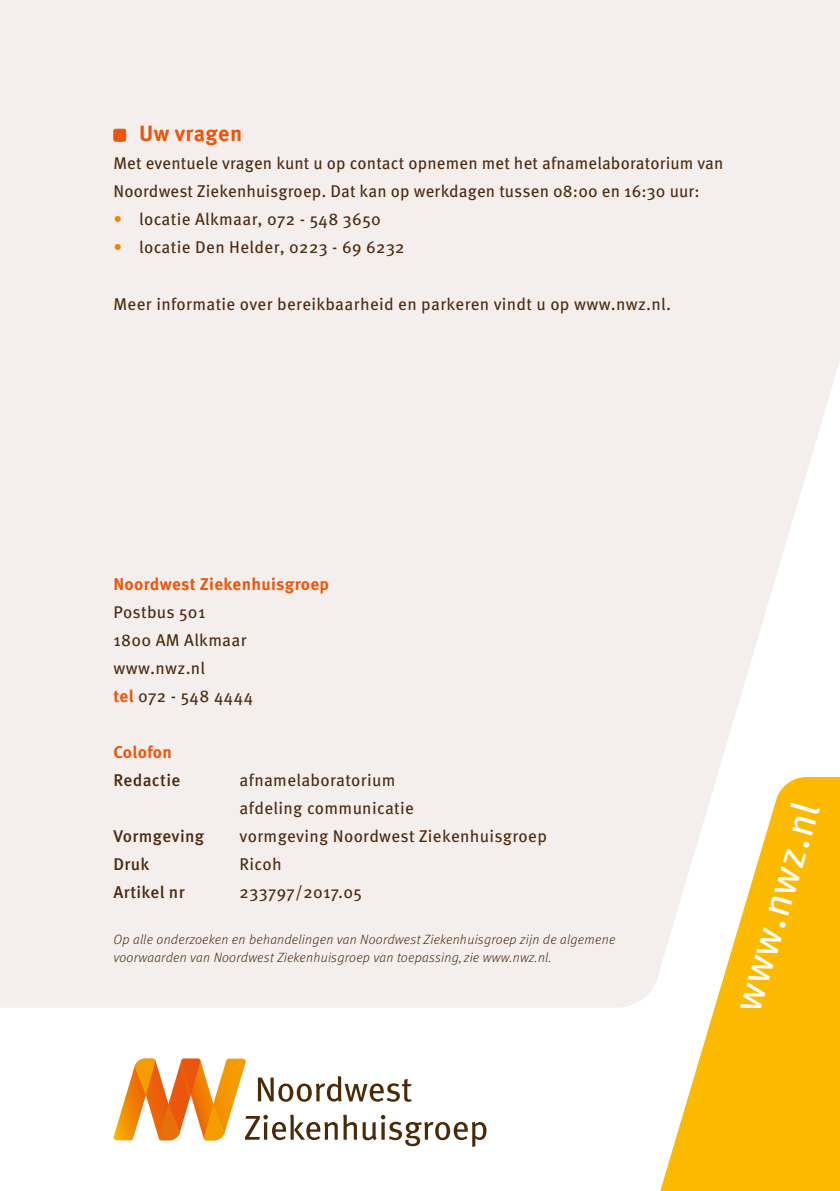
<style>
.page{position:relative;width:840px;height:1191px;background:#fff}
.page>*{position:absolute;margin:0;border:0;box-sizing:border-box;transform-origin:0 0}
.t1{font:40px "Meta Pro";color:#fff}
.t2{font:700 22px "Meta Pro";letter-spacing:.015em;color:#ea560d}
.t3{font:17px/28px "Meta Pro";letter-spacing:.015em;color:#4b2a0e}
.t4{font:700 17px "Meta Pro";letter-spacing:.02em;color:#ea560d}
.t5{font:500 17px "Meta Pro";letter-spacing:.02em;color:#4b2a0e}
.t6{font:italic 300 13.4px/18px "Meta Pro";letter-spacing:.02em;color:#4b2a0e}
.s1{color:#f08300}
.s2{font-weight:700;color:#ea560d}
</style>
<div class="page">
<div style="left:0;top:0;width:839px;height:1007px;background:#f4efec"></div>
<svg style="left:113px;top:1058px;width:373px;height:89px"></svg>
<svg style="left:658px;top:777px;width:181px;height:414px;fill:#fbba00"></svg>
<div style="left:114px;top:129px;width:12px;height:12px;background:#ea560d;border-radius:2px"></div>
<div style="left:113px;top:129px;width:13px;height:12px;border:1px solid #ea560d;border-radius:2px"></div>
<p class="t2" style="left:139px;top:117px;width:105px">Uw vragen</p>
<p class="t3" style="left:113px;top:148px;width:611px">Met eventuele vragen kunt u op contact opnemen met het afnamelaboratorium van<br>Noordwest Ziekenhuisgroep. Dat kan op werkdagen tussen 08:00 en 16:30 uur:</p>
<p class="t3" style="left:113px;top:204px;width:269px"><span class="s1">•</span> locatie Alkmaar, 072 - 548 3650</p>
<p class="t3" style="left:113px;top:232px;width:292px"><span class="s1">•</span> locatie Den Helder, 0223 - 69 6232</p>
<p class="t3" style="left:113px;top:288px;width:559px">Meer informatie over bereikbaarheid en parkeren vindt u op www.nwz.nl.</p>
<p class="t4" style="left:113px;top:570px;width:217px">Noordwest Ziekenhuisgroep</p>
<p class="t3" style="left:113px;top:596px;width:141px">Postbus 501<br>1800 AM Alkmaar www.nwz.nl<br><span class="s2">tel</span> 072 - 548 4444</p>
<p class="t4" style="left:113px;top:738px;width:60px">Colofon</p>
<p class="t5" style="left:113px;top:766px;width:68px">Redactie</p>
<p class="t3" style="left:239px;top:764px;width:176px">afnamelaboratorium afdeling communicatie</p>
<p class="t5" style="left:113px;top:822px;width:92px">Vormgeving</p>
<p class="t3" style="left:239px;top:820px;width:308px">vormgeving Noordwest Ziekenhuisgroep</p>
<p class="t5" style="left:113px;top:850px;width:37px">Druk</p>
<p class="t3" style="left:239px;top:848px;width:44px">Ricoh</p>
<p class="t5" style="left:113px;top:878px;width:73px">Artikel nr</p>
<p class="t3" style="left:239px;top:876px;width:124px">233797/2017.05</p>
<p class="t6" style="left:113px;top:929px;width:503px">Op alle onderzoeken en behandelingen van Noordwest Ziekenhuisgroep zijn de algemene voorwaarden van Noordwest Ziekenhuisgroep van toepassing, zie www.nwz.nl.</p>
<h1 class="t1" style="left:716px;top:1002px;width:217px;rotate:-74deg">www.nwz.nl</h1>
</div>
